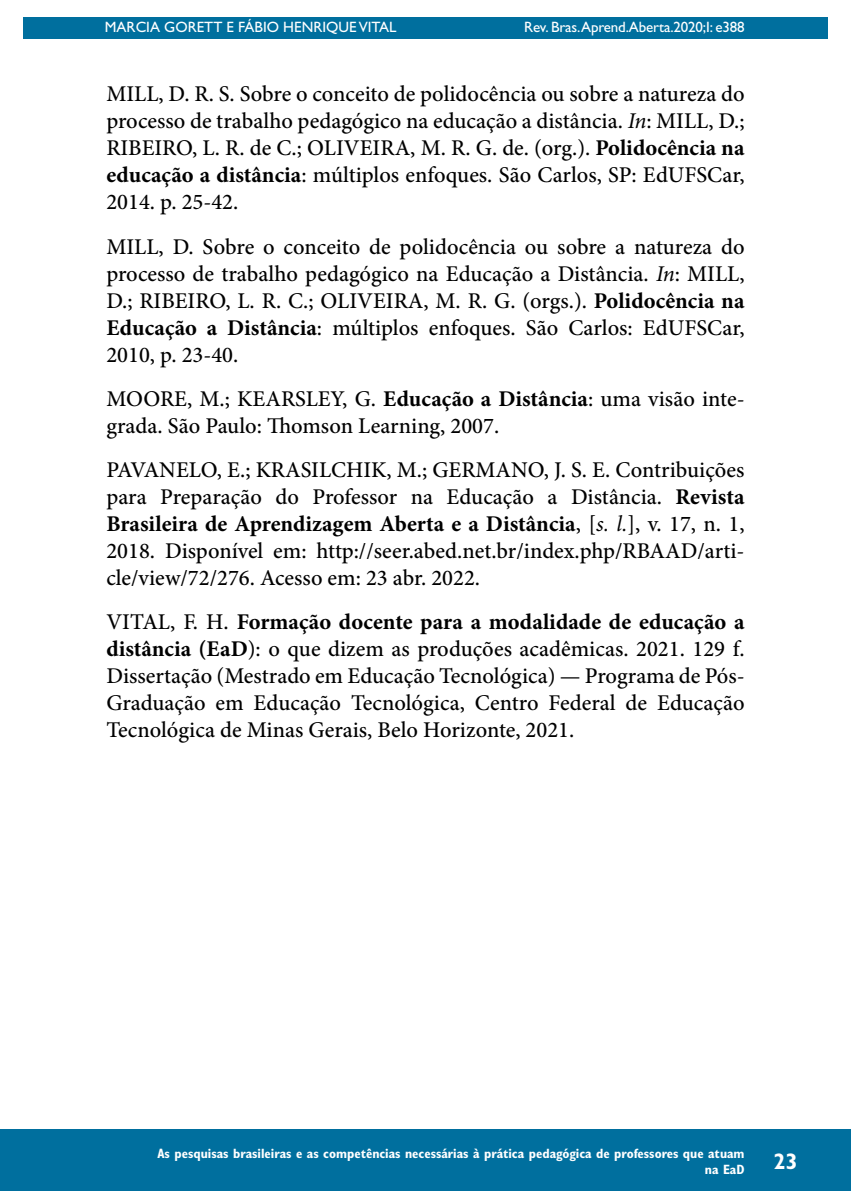
<style>
.page{position:relative;width:851px;height:1191px;background:#fff}
.page>*{position:absolute;margin:0;border:0;box-sizing:border-box;transform-origin:0 0}
.t1{font:500 22.5px/27px "Minion Pro";color:#000;text-align:justify}
.t2{font:700 condensed 22.5px "Gill Sans";color:#fff}
.t3{font:15px "Gill Sans Std";color:#fff}
.t4{font:700 condensed 13.5px/16.2px "Gill Sans";color:#fff;text-align:right}
.s1{font-weight:400;font-style:italic}
.s2{font-weight:700}
</style>
<div class="page">
<hr style="left:104px;top:0;width:1px;height:467px;background:#006f9e">
<div style="left:23px;top:17px;width:804px;height:21px;background:#006f9e"></div>
<div style="left:0;top:1129px;width:850px;height:62px;background:#006f9e"></div>
<p class="t3" style="left:105px;top:18px;width:293px">MARCIA GORETT E FÁBIO HENRIQUE VITAL</p>
<p class="t3" style="left:524px;top:18px;width:222px">Rev. Bras.Aprend.Aberta.2020;I: e388</p>
<p class="t1" style="left:106px;top:81px;width:639px">MILL, D. R. S. Sobre o conceito de polidocência ou sobre a natureza do processo de trabalho pedagógico na educação a distância. <span class="s1">In</span>: MILL, D.; RIBEIRO, L. R. de C.; OLIVEIRA, M. R. G. de. (org.). <span class="s2">Polidocência na educação a distância</span>: múltiplos enfoques. São Carlos, SP: EdUFSCar, 2014. p. 25-42.</p>
<p class="t1" style="left:106px;top:233px;width:639px">MILL, D. Sobre o conceito de polidocência ou sobre a natureza do processo de trabalho pedagógico na Educação a Distância. <span class="s1">In</span>: MILL, D.; RIBEIRO, L. R. C.; OLIVEIRA, M. R. G. (orgs.). <span class="s2">Polidocência na Educação a Distância</span>: múltiplos enfoques. São Carlos: EdUFSCar, 2010, p. 23-40.</p>
<p class="t1" style="left:106px;top:385px;width:639px">MOORE, M.; KEARSLEY, G. <span class="s2">Educação a Distância</span>: uma visão inte&shy;grada. São Paulo: Thomson Learning, 2007.</p>
<p class="t1" style="left:106px;top:456px;width:639px">PAVANELO, E.; KRASILCHIK, M.; GERMANO, J. S. E. Contribuições para Preparação do Professor na Educação a Distância. <span class="s2">Revista Brasileira de Aprendizagem Aberta e a Distância</span>, [<span class="s1">s. l.</span>], v. 17, n. 1, 2018. Disponível em: http://seer.abed.net.br/index.php/RBAAD/arti&shy;cle/view/72/276. Acesso em: 23 abr. 2022.</p>
<p class="t1" style="left:106px;top:608px;width:639px">VITAL, F. H. <span class="s2">Formação docente para a modalidade de educação a distância (EaD</span>): o que dizem as produções acadêmicas. 2021. 129 f.<br>Dissertação (Mestrado em Educação Tecnológica) — Programa de Pós-Graduação em Educação Tecnológica, Centro Federal de Educação Tecnológica de Minas Gerais, Belo Horizonte, 2021.</p>
<p class="t4" style="left:157px;top:1145px;width:588px">As pesquisas brasileiras e as competências necessárias à prática pedagógica de professores que atuam na EaD</p>
<p class="t2" style="left:774px;top:1148px;width:25px">23</p>
</div>
